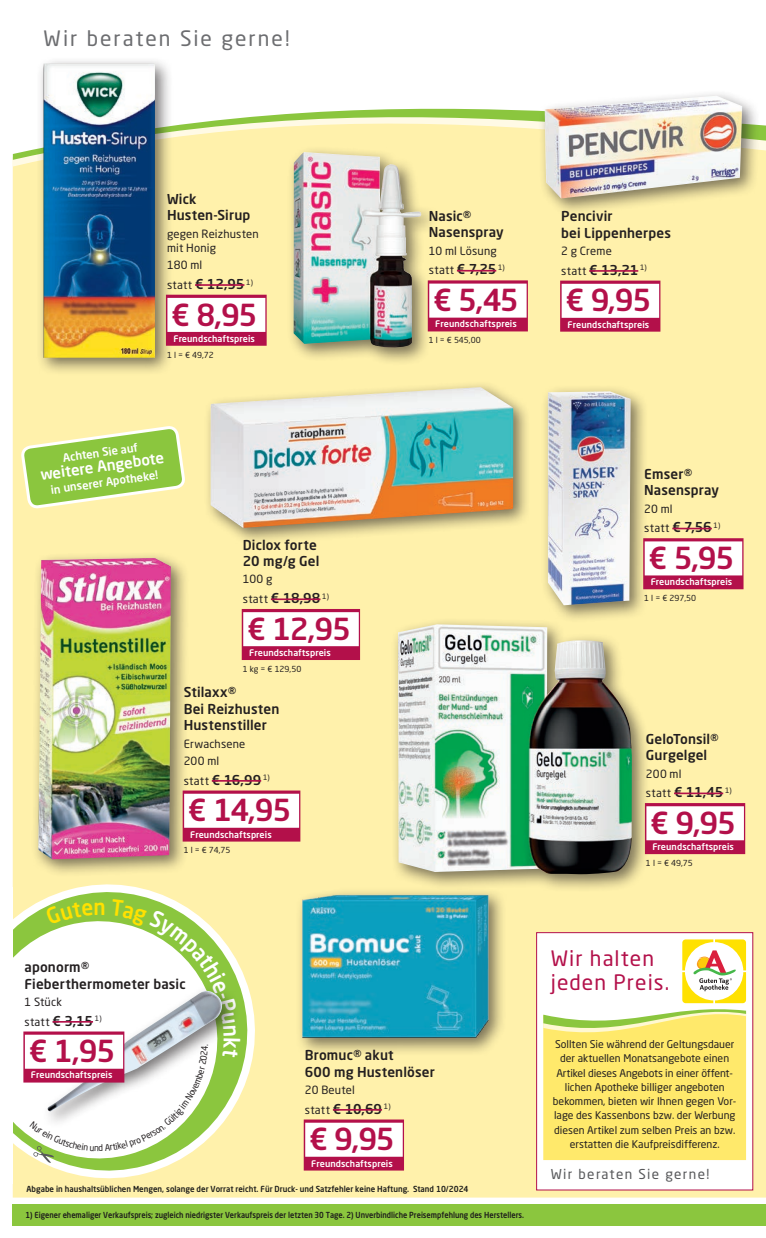
<style>
.page{position:relative;width:766px;height:1238px;background:#fff}
.page>*{position:absolute;margin:0;border:0;box-sizing:border-box;transform-origin:0 0}
.t1{font:500 30px "Neo Sans Pro";letter-spacing:-.045em;color:#b3104a}
.t2{font:500 21.75px "Neo Sans Pro";color:#ffe101;scale:.95 1}
.t3{font:21px/24px "Neo Sans Pro";letter-spacing:.05em;color:#b3104a}
.t4{font:21px "Neo Sans Pro";letter-spacing:.095em;color:#6c6d70}
.t5{font:500 15px "Neo Sans Pro";color:#fff}
.t6{font:500 13.5px/16.5px "Neo Sans Pro";letter-spacing:.01em;color:#231f20}
.t7{font:13.5px "Neo Sans Pro";letter-spacing:.1em;color:#57585a}
.t8{font:11.25px/19.5px "Neo Sans Pro";letter-spacing:.015em;color:#231f20}
.t9{font:500 11.25px "Neo Sans Pro";color:#fff}
.t10{font:10.5px/14.2px "Neo Sans Pro";color:#231f20;text-align:center}
.t11{font:500 9px "Neo Sans Pro";letter-spacing:.01em;color:#fff}
.t12{font:500 8.25px "Neo Sans Pro";color:#1d1d1b;scale:.9 1}
.t13{font:500 8.25px "Neo Sans Pro";color:#1d1d1b;scale:.95 1}
.t14{font:8.25px "Neo Sans Pro";color:#231f20}
.s1{font-weight:400;font-size:11.25px}
.s2{font-weight:500;font-size:13.5px}
</style>
<div class="page">
<svg style="left:765px;top:1204px;width:1px;height:21px"></svg>
<div style="left:13px;top:1203px;width:752px;height:22px;background:#8bc63e"></div>
<div style="left:13px;top:196px;width:752px;height:1001px;background:#fff1ab"></div>
<svg style="left:13px;top:108px;width:752px;height:86px;fill:#fff1ab"></svg>
<div style="left:536px;top:932px;width:217px;height:258px;background:#fff;border:1px solid #b3104a"></div>
<svg style="left:543px;top:939px;width:202px;height:220px"></svg>
<svg style="left:12px;top:872px;width:254px;height:317px"></svg>
<svg style="left:12px;top:910px;width:216px;height:258px"></svg>
<svg style="left:23px;top:1031px;width:7px;height:51px"></svg>
<div style="left:25px;top:1034px;width:98px;height:34px;background:#fff"></div>
<div style="left:295px;top:887px;width:211px;height:168px;background:#231f20;opacity:.6"></div>
<img style="left:298px;top:889px;width:195px;height:152px">
<div style="left:303px;top:1119px;width:101px;height:51px;background:#b3104a"></div>
<div style="left:305px;top:1122px;width:97px;height:34px;background:#fff"></div>
<hr style="left:333px;top:1108px;width:49px;height:2px;background:#b3104a">
<div style="left:31px;top:550px;width:158px;height:327px;background:#231f20;opacity:.6"></div>
<img style="left:38px;top:558px;width:133px;height:301px">
<div style="left:182px;top:790px;width:118px;height:51px;background:#b3104a"></div>
<div style="left:184px;top:793px;width:115px;height:34px;background:#fff"></div>
<hr style="left:212px;top:780px;width:49px;height:1px;background:#b3104a">
<div style="left:286px;top:145px;width:152px;height:220px;background:#231f20;opacity:.6"></div>
<img style="left:293px;top:152px;width:129px;height:196px">
<div style="left:427px;top:280px;width:100px;height:51px;background:#b3104a"></div>
<div style="left:429px;top:283px;width:97px;height:34px;background:#fff"></div>
<hr style="left:457px;top:270px;width:39px;height:1px;background:#b3104a">
<div style="left:390px;top:617px;width:260px;height:275px;background:#231f20;opacity:.6"></div>
<img style="left:398px;top:624px;width:234px;height:250px">
<div style="left:644px;top:803px;width:101px;height:51px;background:#b3104a"></div>
<div style="left:646px;top:806px;width:97px;height:34px;background:#fff"></div>
<hr style="left:674px;top:792px;width:49px;height:2px;background:#b3104a">
<div style="left:540px;top:384px;width:108px;height:239px;background:#231f20;opacity:.6"></div>
<img style="left:547px;top:391px;width:83px;height:214px">
<div style="left:643px;top:538px;width:100px;height:51px;background:#b3104a"></div>
<div style="left:644px;top:541px;width:98px;height:34px;background:#fff"></div>
<hr style="left:672px;top:527px;width:39px;height:2px;background:#b3104a">
<div style="left:36px;top:56px;width:137px;height:320px;background:#231f20;opacity:.6"></div>
<img style="left:43px;top:63px;width:112px;height:295px">
<div style="left:166px;top:295px;width:100px;height:51px;background:#b3104a"></div>
<div style="left:167px;top:298px;width:98px;height:34px;background:#fff"></div>
<hr style="left:195px;top:284px;width:49px;height:2px;background:#b3104a">
<svg style="left:22px;top:392px;width:162px;height:150px"></svg>
<div style="left:560px;top:280px;width:100px;height:51px;background:#b3104a"></div>
<div style="left:561px;top:284px;width:98px;height:34px;background:#fff"></div>
<hr style="left:589px;top:270px;width:49px;height:2px;background:#b3104a">
<div style="left:537px;top:89px;width:222px;height:127px;background:#231f20;opacity:.6"></div>
<img style="left:544px;top:96px;width:198px;height:102px">
<div style="left:203px;top:380px;width:328px;height:165px;background:#231f20;opacity:.6"></div>
<img style="left:210px;top:387px;width:303px;height:141px">
<div style="left:242px;top:609px;width:118px;height:51px;background:#b3104a"></div>
<div style="left:243px;top:612px;width:116px;height:34px;background:#fff"></div>
<hr style="left:271px;top:598px;width:49px;height:2px;background:#b3104a">
<svg style="left:30px;top:899px;width:210px;height:263px"></svg>
<h3 class="t4" style="left:44px;top:25px;width:247px">Wir beraten Sie gerne!</h3>
<p class="t6" style="left:167px;top:190px;width:85px">Wick<br>Husten-Sirup</p>
<p class="t8" style="left:167px;top:226px;width:93px;line-height:14.2px">gegen Reizhusten mit Honig</p>
<p class="t8" style="left:167px;top:255px;width:37px">180 ml</p>
<p class="t6" style="left:167px;top:275px;width:87px"><span class="s1">statt</span> € 12,95 <sup>1)</sup></p>
<h1 class="t1" style="left:171px;top:295px;width:88px">€ 8,95</h1>
<p class="t11" style="left:173px;top:332px;width:83px">Freundschaftspreis</p>
<p class="t14" style="left:167px;top:349px;width:48px">1 l = € 49,72</p>
<p class="t6" style="left:428px;top:207px;width:76px">Nasic®<br>Nasenspray</p>
<p class="t8" style="left:428px;top:241px;width:77px">10 ml Lösung statt <span class="s2">€ 7,25</span> <sup>1)</sup></p>
<h1 class="t1" style="left:433px;top:281px;width:87px">€ 5,45</h1>
<p class="t11" style="left:435px;top:318px;width:83px">Freundschaftspreis</p>
<p class="t14" style="left:428px;top:335px;width:53px">1 l = € 545,00</p>
<p class="t6" style="left:561px;top:207px;width:111px">Pencivir<br>bei Lippenherpes</p>
<p class="t8" style="left:561px;top:241px;width:52px">2 g Creme</p>
<p class="t6" style="left:561px;top:261px;width:87px"><span class="s1">statt</span> € 13,21 <sup>1)</sup></p>
<h1 class="t1" style="left:565px;top:281px;width:87px">€ 9,95</h1>
<p class="t11" style="left:567px;top:318px;width:83px">Freundschaftspreis</p>
<p class="t9" style="left:62px;top:451px;width:77px;rotate:-8deg">Achten Sie auf</p>
<p class="t5" style="left:39px;top:465px;width:126px;rotate:-8deg">weitere Angebote</p>
<p class="t9" style="left:50px;top:483px;width:109px;rotate:-8deg">in unserer Apotheke!</p>
<h2 class="t2" style="left:94px;top:893px;width:14px">n</h2>
<p class="t6" style="left:243px;top:536px;width:78px">Diclox forte<br>20 mg/g Gel</p>
<p class="t8" style="left:243px;top:569px;width:31px">100 g</p>
<p class="t6" style="left:243px;top:589px;width:88px"><span class="s1">statt</span> € 18,98 <sup>1)</sup></p>
<h1 class="t1" style="left:247px;top:609px;width:105px">€ 12,95</h1>
<p class="t11" style="left:249px;top:647px;width:83px">Freundschaftspreis</p>
<p class="t14" style="left:243px;top:663px;width:60px">1 kg = € 129,50</p>
<p class="t6" style="left:184px;top:683px;width:97px">Stilaxx®<br>Bei Reizhusten<br>Hustenstiller</p>
<p class="t8" style="left:184px;top:734px;width:63px;line-height:17.4px">Erwachsene<br>200 ml</p>
<p class="t6" style="left:184px;top:771px;width:88px"><span class="s1">statt</span> € 16,99 <sup>1)</sup></p>
<h1 class="t1" style="left:188px;top:791px;width:105px">€ 14,95</h1>
<p class="t11" style="left:190px;top:828px;width:83px">Freundschaftspreis</p>
<p class="t14" style="left:184px;top:845px;width:48px">1 l = € 74,75</p>
<p class="t6" style="left:24px;top:958px;width:163px">aponorm®<br>Fieberthermometer basic</p>
<p class="t8" style="left:24px;top:991px;width:79px">1 Stück<br>statt <span class="s2">€ 3,15</span> <sup>1)</sup></p>
<h1 class="t1" style="left:29px;top:1032px;width:88px">€ 1,95</h1>
<p class="t11" style="left:31px;top:1069px;width:83px">Freundschaftspreis</p>
<p class="t6" style="left:305px;top:1046px;width:131px">Bromuc® akut<br>600 mg Hustenlöser</p>
<p class="t8" style="left:305px;top:1079px;width:51px">20 Beutel</p>
<p class="t6" style="left:305px;top:1099px;width:87px"><span class="s1">statt</span> € 10,69 <sup>1)</sup></p>
<h1 class="t1" style="left:309px;top:1120px;width:87px">€ 9,95</h1>
<p class="t11" style="left:311px;top:1157px;width:83px">Freundschaftspreis</p>
<p class="t13" style="left:27px;top:1183px;width:466px">Abgabe in haushaltsüblichen Mengen, solange der Vorrat reicht. Für Druck- und Satzfehler keine Haftung. Stand 10/2024</p>
<p class="t12" style="left:26px;top:1209px;width:555px">1) Eigener ehemaliger Verkaufspreis; zugleich niedrigster Verkaufspreis der letzten 30 Tage. 2) Unverbindliche Preisempfehlung des Herstellers.</p>
<p class="t6" style="left:644px;top:465px;width:76px">Emser®<br>Nasenspray</p>
<p class="t8" style="left:644px;top:498px;width:78px">20 ml<br>statt <span class="s2">€ 7,56</span> <sup>1)</sup></p>
<h1 class="t1" style="left:648px;top:539px;width:87px">€ 5,95</h1>
<p class="t11" style="left:650px;top:576px;width:83px">Freundschaftspreis</p>
<p class="t14" style="left:644px;top:593px;width:53px">1 l = € 297,50</p>
<p class="t6" style="left:645px;top:730px;width:74px">GeloTonsil®<br>Gurgelgel</p>
<p class="t8" style="left:645px;top:763px;width:37px">200 ml</p>
<p class="t6" style="left:645px;top:783px;width:87px"><span class="s1">statt</span> € 11,45 <sup>1)</sup></p>
<h1 class="t1" style="left:650px;top:803px;width:87px">€ 9,95</h1>
<p class="t11" style="left:652px;top:841px;width:83px">Freundschaftspreis</p>
<p class="t14" style="left:645px;top:857px;width:48px">1 l = € 49,75</p>
<h3 class="t3" style="left:550px;top:946px;width:120px">Wir halten jeden Preis.</h3>
<p class="t10" style="left:553px;top:1036px;width:185px">Sollten Sie während der Geltungsdauer der aktuellen Monatsangebote einen Artikel dieses Angebots in einer öffent&shy;lichen Apotheke billiger angeboten bekommen, bieten wir Ihnen gegen Vor&shy;lage des Kassenbons bzw. der Werbung diesen Artikel zum selben Preis an bzw. erstatten die Kaufpreisdifferenz.</p>
<p class="t7" style="left:550px;top:1165px;width:160px">Wir beraten Sie gerne!</p>
</div>
